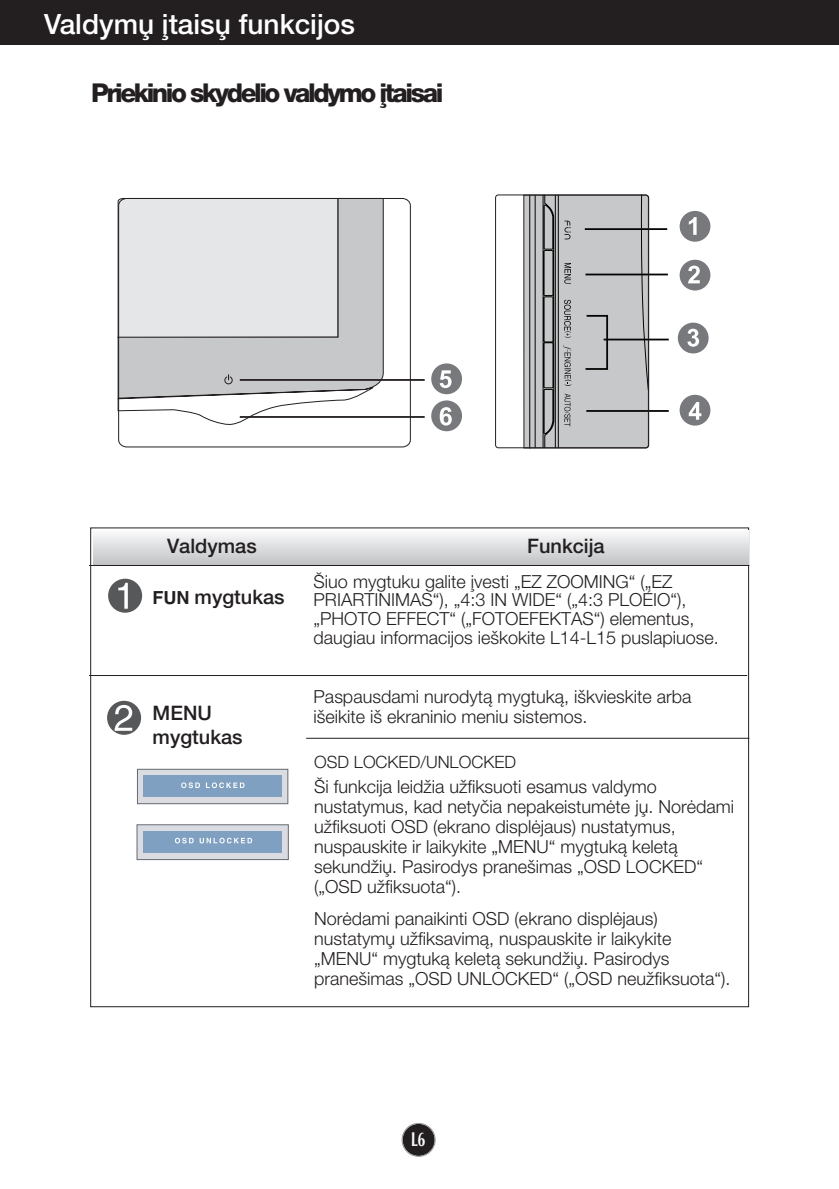
<style>
.page{position:relative;width:839px;height:1189px;background:#fff}
.page>*{position:absolute;margin:0;border:0;box-sizing:border-box;transform-origin:0 0}
.t1{font:500 28px "Helvetica Neue CE";color:#fff}
.t2{font:800 26px "Helvetica Neue CE";letter-spacing:-.095em;color:#231f20}
.t3{font:500 20px/24px "Helvetica Neue CE";color:#231f20}
.t4{font:700 20px "Optima";color:#fff;scale:.7 1}
.t5{font:300 18px/20px "Helvetica Neue CE";color:#231f20}
.t6{font:300 17px "Helvetica Neue CE";color:#231f20}
.s1{font-family:"Helvetica";font-weight:700;font-size:18px}
</style>
<div class="page">
<div style="left:402px;top:1124px;width:32px;height:32px;background:#231f20;border-radius:50%"></div>
<div style="left:401px;top:1123px;width:34px;height:34px;border:1px solid #939598;border-radius:50%"></div>
<div style="left:0;top:0;width:839px;height:45px;background:#231f20"></div>
<svg style="left:117px;top:198px;width:267px;height:227px;background:#d9dadb"></svg>
<svg style="left:523px;top:196px;width:146px;height:252px;background:#c2c3c4"></svg>
<div style="left:679px;top:211px;width:31px;height:31px;background:#78797c;border-radius:50%"></div>
<div style="left:679px;top:260px;width:31px;height:30px;background:#78797c;border-radius:50%"></div>
<div style="left:678px;top:323px;width:30px;height:30px;background:#78797c;border-radius:50%"></div>
<div style="left:679px;top:395px;width:31px;height:30px;background:#78797c;border-radius:50%"></div>
<svg style="left:689px;top:217px;width:7px;height:18px"></svg>
<svg style="left:688px;top:266px;width:11px;height:17px"></svg>
<svg style="left:687px;top:329px;width:12px;height:18px"></svg>
<svg style="left:688px;top:402px;width:13px;height:18px"></svg>
<div style="left:118px;top:198px;width:293px;height:249px;border:1px solid #231f20;border-radius:8px"></div>
<div style="left:495px;top:194px;width:154px;height:254px;border:1px solid #231f20;border-radius:3px"></div>
<div style="left:431px;top:363px;width:31px;height:31px;background:#78797c;border-radius:50%"></div>
<svg style="left:439px;top:370px;width:12px;height:18px"></svg>
<hr style="left:240px;top:379px;width:185px;height:2px;background:#231f20">
<div style="left:431px;top:400px;width:31px;height:31px;background:#78797c;border-radius:50%"></div>
<hr style="left:240px;top:416px;width:185px;height:2px;background:#231f20">
<svg style="left:440px;top:407px;width:12px;height:18px"></svg>
<svg style="left:93px;top:534px;width:655px;height:31px;background:#dadadc"></svg>
<div style="left:108px;top:579px;width:34px;height:34px;background:#57585a;border-radius:50%"></div>
<svg style="left:118px;top:583px;width:10px;height:26px"></svg>
<hr style="left:89px;top:675px;width:658px;height:1px;background:#231f20">
<div style="left:107px;top:701px;width:34px;height:34px;background:#57585a;border-radius:50%"></div>
<svg style="left:114px;top:705px;width:18px;height:26px"></svg>
<hr style="left:306px;top:738px;width:443px;height:1px;background:#231f20">
<div style="left:137px;top:769px;width:151px;height:34px;background:#dadce2"></div>
<div style="left:137px;top:769px;width:151px;height:35px;border:1px solid #656c70"></div>
<div style="left:143px;top:776px;width:139px;height:21px;background:#7fa0c1"></div>
<svg style="left:181px;top:782px;width:19px;height:6px"></svg>
<svg style="left:206px;top:782px;width:38px;height:6px"></svg>
<div style="left:137px;top:824px;width:151px;height:35px;background:#dadce2"></div>
<div style="left:136px;top:824px;width:153px;height:36px;border:1px solid #656c70"></div>
<div style="left:143px;top:831px;width:139px;height:21px;background:#7fa0c1"></div>
<svg style="left:175px;top:837px;width:19px;height:6px"></svg>
<svg style="left:200px;top:837px;width:52px;height:6px"></svg>
<hr style="left:89px;top:565px;width:660px;height:1px;background:#231f20">
<h1 class="t1" style="left:44px;top:14px;width:312px">Valdym˜ ∞tais˜ funkcijos</h1>
<h2 class="t2" style="left:91px;top:83px;width:354px">Priekinio skydelio valdymo ∞taisai</h2>
<p class="t3" style="left:167px;top:535px;width:91px">Valdymas</p>
<p class="t3" style="left:527px;top:535px;width:79px">Funkcija</p>
<p class="t3" style="left:153px;top:587px;width:133px"><span class="s1">FUN</span> mygtukas</p>
<p class="t3" style="left:153px;top:702px;width:92px">MENU mygtukas</p>
<p class="t5" style="left:314px;top:573px;width:406px;line-height:18.8px">·iuo mygtuku galite ∞vesti „EZ ZOOMING“ („EZ PRIARTINIMAS“), „4:3 IN WIDE“ („4:3 PLOÉIO“), „PHOTO EFFECT“ („FOTOEFEKTAS“) elementus, daugiau informacijos ie‰kokite L14-L15 puslapiuose.</p>
<p class="t5" style="left:314px;top:688px;width:379px">Paspausdami nurodytà mygtukà, i‰kvieskite arba i‰eikite i‰ ekraninio meniu sistemos.</p>
<p class="t6" style="left:314px;top:755px;width:203px">OSD LOCKED/UNLOCKED</p>
<p class="t5" style="left:314px;top:778px;width:421px">·i funkcija leidÏia uÏfiksuoti esamus valdymo nustatymus, kad netyãia nepakeistumòte j˜. Noròdami uÏfiksuoti OSD (ekrano displòjaus) nustatymus, nuspauskite ir laikykite „MENU“ mygtukà keletà sekundÏi˜. Pasirodys prane‰imas „OSD LOCKED“ („OSD uÏfiksuota“).</p>
<p class="t5" style="left:314px;top:910px;width:417px">Noròdami panaikinti OSD (ekrano displòjaus) nustatym˜ uÏfiksavimà, nuspauskite ir laikykite „MENU“ mygtukà keletà sekundÏi˜. Pasirodys prane‰imas „OSD UNLOCKED“ („OSD neuÏfiksuota“).</p>
<p class="t4" style="left:411px;top:1131px;width:22px">L6</p>
</div>
